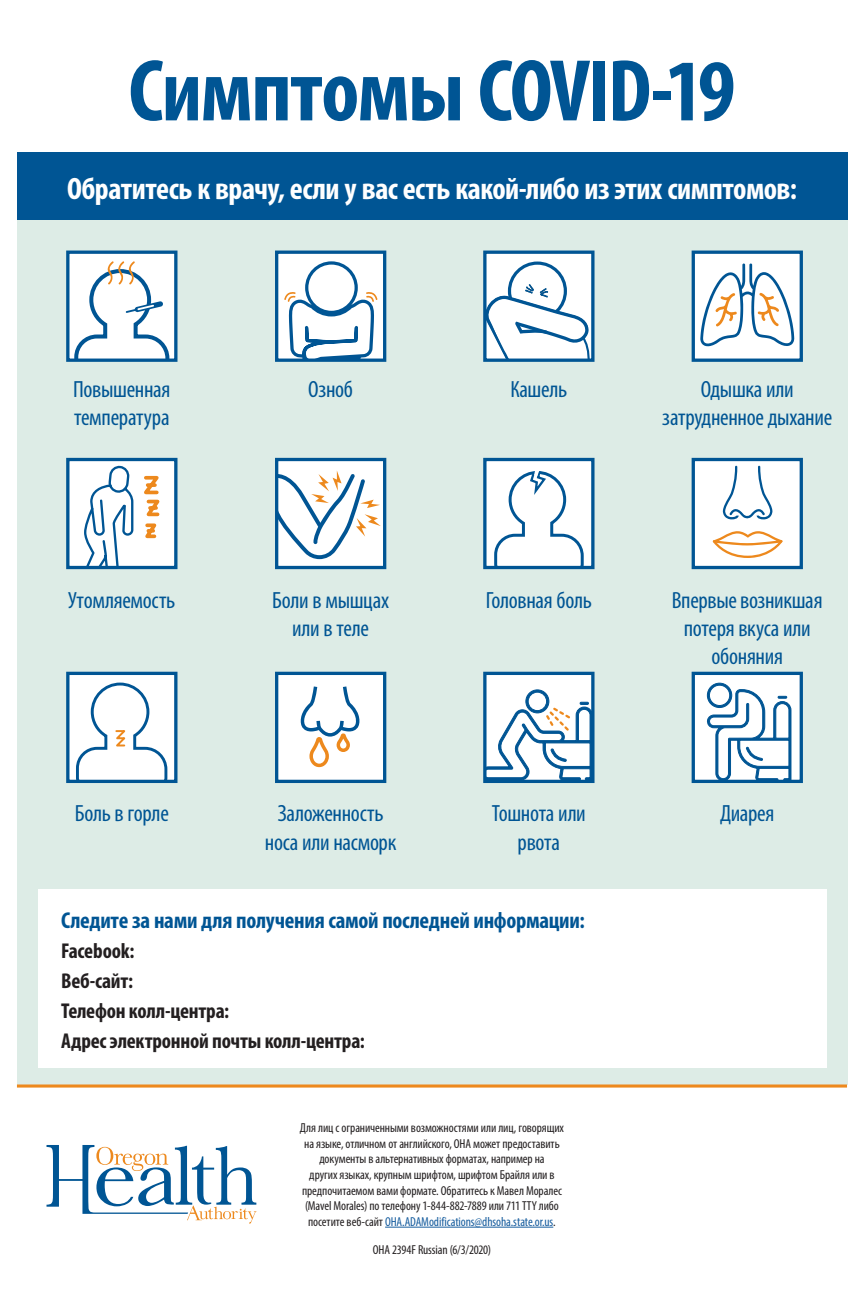
<style>
.page{position:relative;width:864px;height:1296px;background:#fff}
.page>*{position:absolute;margin:0;border:0;box-sizing:border-box;transform-origin:0 0}
.t1{font:700 condensed 88.5px "Myriad Pro";letter-spacing:-.02em;color:#005594}
.t2{font:700 condensed 31px "Myriad Pro";letter-spacing:-.015em;color:#fff}
.t3{font:condensed 23.5px/28.1px "Myriad Pro";letter-spacing:-.015em;color:#005594;text-align:center}
.t4{font:700 condensed 23.05px "Myriad Pro";letter-spacing:-.01em;color:#005594}
.t5{font:700 condensed 21.5px/30px "Myriad Pro";letter-spacing:-.01em;color:#231f20}
.t6{font:condensed 13px/15.6px "Myriad Pro";letter-spacing:-.01em;color:#231f20;text-align:center}
.s1{color:#175d9e}
</style>
<div class="page">
<div style="left:17px;top:220px;width:830px;height:865px;background:#ddece6"></div>
<svg style="left:17px;top:1084px;width:830px;height:4px;background:#eca14d"></svg>
<div style="left:277px;top:460px;width:108px;height:108px;background:#fff"></div>
<svg style="left:279px;top:470px;width:102px;height:89px"></svg>
<div style="left:275px;top:458px;width:111px;height:111px;border:3px solid #005594"></div>
<div style="left:485px;top:252px;width:108px;height:108px;background:#fff"></div>
<div style="left:508px;top:262px;width:59px;height:59px;border:3px solid #005594;border-radius:50%"></div>
<div style="left:483px;top:251px;width:112px;height:111px;border:3px solid #005594"></div>
<div style="left:485px;top:460px;width:108px;height:108px;background:#fff"></div>
<svg style="left:494px;top:471px;width:90px;height:94px"></svg>
<div style="left:483px;top:458px;width:112px;height:111px;border:3px solid #005594"></div>
<div style="left:277px;top:673px;width:108px;height:108px;background:#fff"></div>
<svg style="left:300px;top:686px;width:60px;height:81px"></svg>
<div style="left:275px;top:672px;width:111px;height:111px;border:3px solid #005594"></div>
<div style="left:693px;top:252px;width:108px;height:108px;background:#fff"></div>
<svg style="left:700px;top:263px;width:94px;height:83px"></svg>
<div style="left:692px;top:251px;width:111px;height:111px;border:3px solid #005594"></div>
<div style="left:68px;top:252px;width:108px;height:108px;background:#fff"></div>
<svg style="left:74px;top:261px;width:96px;height:97px"></svg>
<div style="left:66px;top:251px;width:111px;height:111px;border:3px solid #005594"></div>
<div style="left:485px;top:673px;width:108px;height:108px;background:#fff"></div>
<svg style="left:487px;top:689px;width:104px;height:90px"></svg>
<div style="left:483px;top:672px;width:112px;height:111px;border:3px solid #005594"></div>
<div style="left:693px;top:673px;width:108px;height:108px;background:#fff"></div>
<svg style="left:706px;top:682px;width:86px;height:97px"></svg>
<div style="left:692px;top:672px;width:111px;height:111px;border:3px solid #005594"></div>
<div style="left:68px;top:673px;width:108px;height:108px;background:#fff"></div>
<svg style="left:76px;top:682px;width:92px;height:97px"></svg>
<div style="left:66px;top:672px;width:111px;height:111px;border:3px solid #005594"></div>
<div style="left:693px;top:460px;width:108px;height:108px;background:#fff"></div>
<svg style="left:723px;top:466px;width:50px;height:53px"></svg>
<svg style="left:713px;top:531px;width:70px;height:27px"></svg>
<div style="left:692px;top:458px;width:111px;height:111px;border:3px solid #005594"></div>
<div style="left:277px;top:252px;width:108px;height:108px;background:#fff"></div>
<svg style="left:284px;top:261px;width:93px;height:97px"></svg>
<div style="left:275px;top:251px;width:111px;height:111px;border:3px solid #005594"></div>
<div style="left:68px;top:460px;width:108px;height:108px;background:#fff"></div>
<svg style="left:84px;top:465px;width:76px;height:100px"></svg>
<div style="left:66px;top:458px;width:111px;height:111px;border:3px solid #005594"></div>
<svg style="left:485px;top:283px;width:106px;height:77px"></svg>
<div style="left:17px;top:152px;width:830px;height:68px;background:#005594"></div>
<div style="left:38px;top:889px;width:788px;height:179px;background:#fff"></div>
<svg style="left:47px;top:1145px;width:209px;height:79px"></svg>
<hr style="left:385px;top:1227px;width:168px;height:1px;background:#175d9e">
<h1 class="t1" style="left:129px;top:36px;width:608px">Симптомы COVID-19</h1>
<h2 class="t2" style="left:67px;top:169px;width:731px">Обратитесь к врачу, если у вас есть какой-либо из этих симптомов:</h2>
<h3 class="t3" style="left:73px;top:375px;width:99px;text-align:left">Повышенная температура</h3>
<h3 class="t3" style="left:308px;top:375px;width:46px">Озноб</h3>
<h3 class="t3" style="left:510px;top:375px;width:59px">Кашель</h3>
<h3 class="t3" style="left:68px;top:586px;width:109px">Утомляемость</h3>
<h3 class="t3" style="left:272px;top:586px;width:118px">Боли в мышцах или в теле</h3>
<h3 class="t3" style="left:486px;top:586px;width:108px">Головная боль</h3>
<h3 class="t3" style="left:75px;top:799px;width:96px">Боль в горле</h3>
<h3 class="t3" style="left:265px;top:799px;width:133px">Заложенность носа или насморк</h3>
<h3 class="t3" style="left:492px;top:799px;width:96px">Тошнота или рвота</h3>
<h3 class="t4" style="left:61px;top:906px;width:525px">Следите за нами для получения самой последней информации:</h3>
<h3 class="t5" style="left:61px;top:936px;width:305px">Facebook:<br>Веб-сайт:<br>Телефон колл-центра:<br>Адрес электронной почты колл-центра:</h3>
<p class="t6" style="left:300px;top:1120px;width:266px">Для лиц с ограниченными возможностями или лиц, говорящих на языке, отличном от английского, OHA может предоставить документы в альтернативных форматах, например на<br>других языках, крупным шрифтом, шрифтом Брайля или в предпочитаемом вами формате. Обратитесь к Мавел Моралес (Mavel Morales) по телефону 1-844-882-7889 или 711 TTY либо посетите веб-сайт <span class="s1">OHA.ADAModifications@dhsoha.state.or.us</span>.</p>
<p class="t6" style="left:373px;top:1241px;width:120px">OHA 2394F Russian (6/3/2020)</p>
<h3 class="t3" style="left:662px;top:375px;width:171px">Одышка или затрудненное дыхание</h3>
<h3 class="t3" style="left:672px;top:586px;width:152px">Впервые возникшая потеря вкуса или обоняния</h3>
<h3 class="t3" style="left:720px;top:799px;width:56px">Диарея</h3>
</div>
